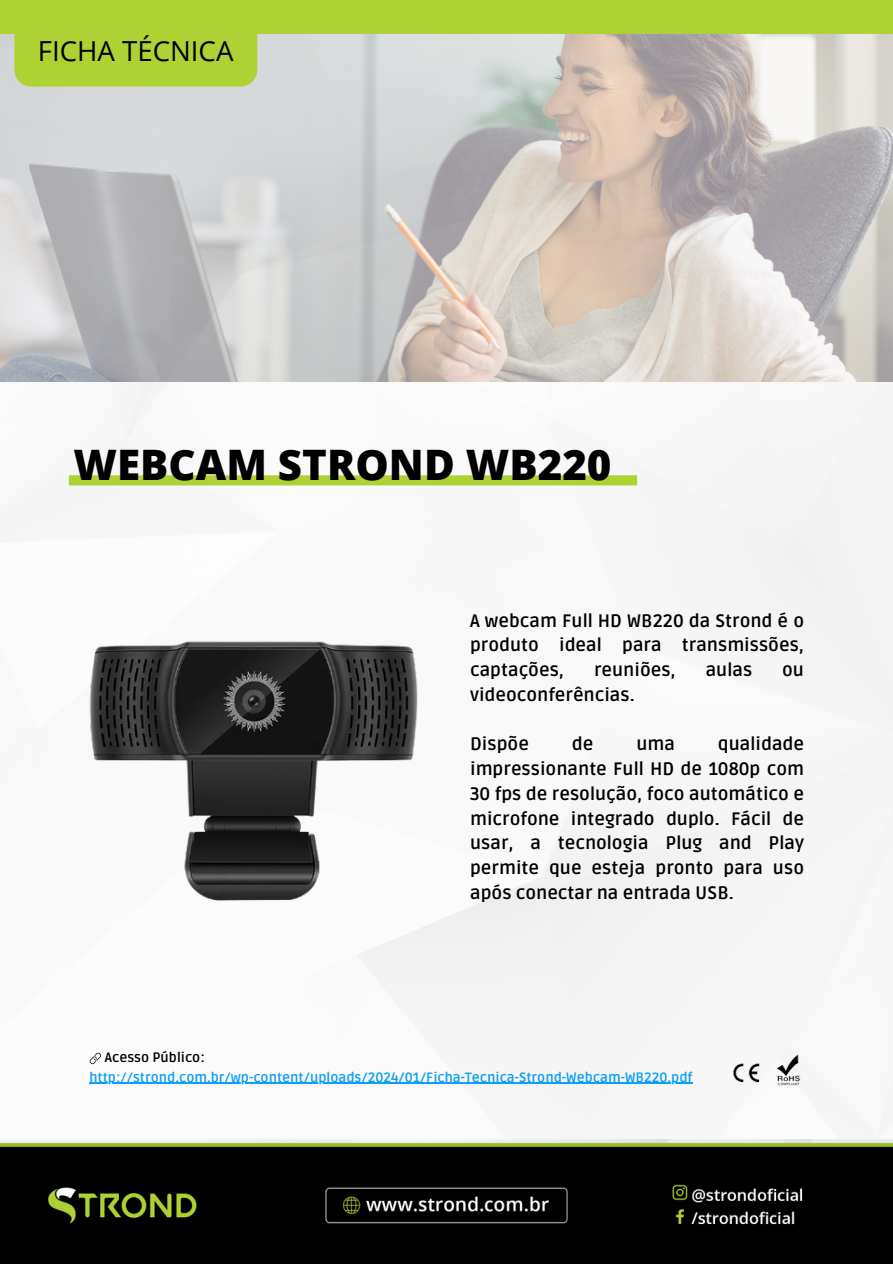
<style>
.page{position:relative;width:893px;height:1264px;background:#fff}
.page>*{position:absolute;margin:0;border:0;box-sizing:border-box;transform-origin:0 0}
.t1{font:800 42px "Open Sans";color:#000}
.t2{font:27.6px "Open Sans";color:#000}
.t3{font:700 18px/24.8px "Ruda";color:#000;text-align:justify}
.t4{font:700 13.5px "Ruda";color:#0c9ff2}
.t5{font:700 13.5px "Ruda";color:#000}
</style>
<div class="page">
<img style="left:0;top:381px;width:892px;height:753px">
<img style="left:0;top:34px;width:892px;height:347px">
<div style="left:69px;top:475px;width:568px;height:10px;background:#aed234"></div>
<img style="left:0;top:1139px;width:892px;height:124px">
<div style="left:0;top:0;width:892px;height:34px;background:#aed234"></div>
<div style="left:14px;top:0;width:243px;height:87px;background:#aed234;border-radius:17px"></div>
<svg style="left:89px;top:1052px;width:12px;height:12px"></svg>
<img style="left:69px;top:608px;width:382px;height:308px">
<hr style="left:89px;top:1082px;width:603px;height:1px;background:#0c9ff2">
<img style="left:727px;top:1058px;width:37px;height:28px">
<img style="left:770px;top:1052px;width:34px;height:39px">
<p class="t2" style="left:38px;top:31px;width:197px">FICHA TÉCNICA</p>
<p class="t1" style="left:74px;top:435px;width:539px">WEBCAM STROND WB220</p>
<p class="t5" style="left:105px;top:1049px;width:101px">Acesso Público:</p>
<p class="t3" style="left:470px;top:608px;width:335px">A webcam Full HD WB220 da Strond é o produto ideal para transmissões, captações,</p>
<p class="t3" style="left:594px;top:658px;width:83px">reuniões,</p>
<p class="t3" style="left:705px;top:658px;width:48px">aulas</p>
<p class="t3" style="left:782px;top:658px;width:23px">ou</p>
<p class="t3" style="left:470px;top:683px;width:166px">videoconferências.</p>
<p class="t3" style="left:470px;top:732px;width:60px">Dispõe</p>
<p class="t3" style="left:572px;top:732px;width:23px">de</p>
<p class="t3" style="left:636px;top:732px;width:40px">uma</p>
<p class="t3" style="left:470px;top:732px;width:335px;text-indent:248px">qualidade impressionante Full HD de 1080p com 30 fps de resolução, foco automático e microfone integrado duplo. Fácil de usar, a tecnologia Plug and Play permite que esteja pronto para uso após conectar na entrada USB.</p>
<p class="t4" style="left:89px;top:1069px;width:604px">http://strond.com.br/wp-content/uploads/2024/01/Ficha-Tecnica-Strond-Webcam-WB220.pdf</p>
</div>
